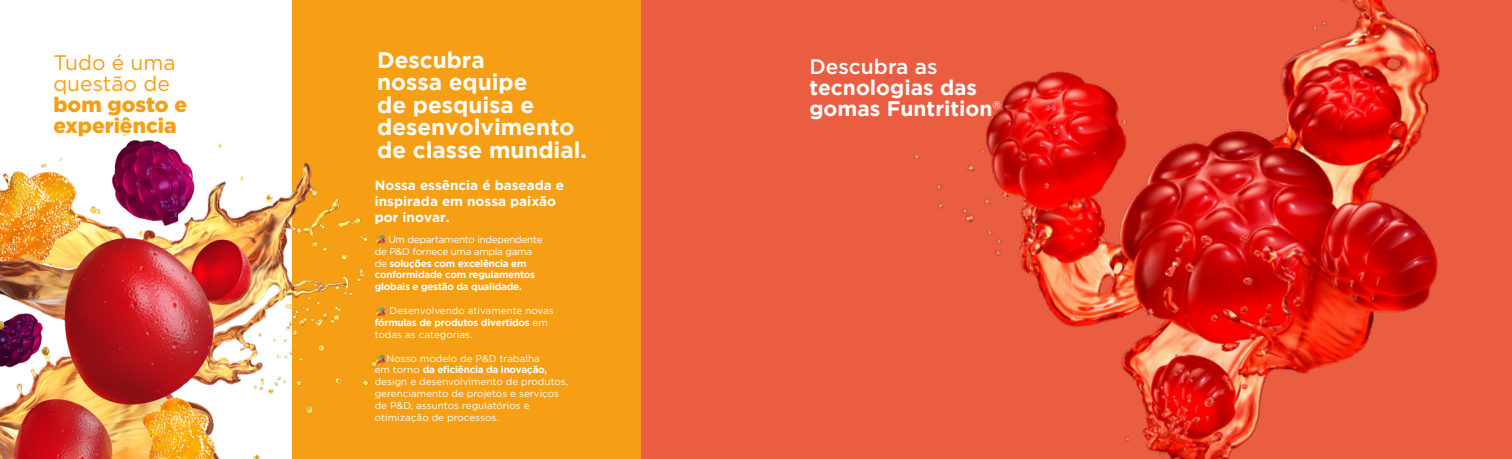
<style>
.page{position:relative;width:1512px;height:459px;background:#fff}
.page>*{position:absolute;margin:0;border:0;box-sizing:border-box;transform-origin:0 0}
.t1{font:700 22.5px/22.5px "Gotham";color:#fff}
.t2{font:700 21px/21px "Gotham";color:#fff}
.t3{font:900 21px/21px "Gotham";color:#f69f14}
.t4{font:21px/21px "Gotham";color:#f69f14}
.t5{font:500 21px "Gotham";color:#fff}
.t6{font:700 13.5px/16.2px "Gotham";color:#fff}
.t7{font:9.9px/11.9px "Gotham";color:#fff}
.t8{font:700 9.9px/11.9px "Gotham";letter-spacing:-.025em;color:#fff}
.s1{font-weight:400}
.s2{font-weight:700}
</style>
<div class="page">
<div style="left:293px;top:0;width:541px;height:459px;background:#f69f14"></div>
<svg style="left:378px;top:235px;width:7px;height:9px"></svg>
<svg style="left:378px;top:307px;width:7px;height:9px"></svg>
<svg style="left:378px;top:355px;width:7px;height:9px"></svg>
<div style="left:641px;top:0;width:871px;height:459px;background:#eb5d40"></div>
<img style="left:914px;top:0;width:526px;height:459px">
<img style="left:0;top:109px;width:378px;height:350px">
<h2 class="t4" style="left:53px;top:52px;width:124px">Tudo é uma questão de</h2>
<h2 class="t3" style="left:53px;top:93px;width:135px">bom gosto e experiência</h2>
<h1 class="t1" style="left:377px;top:48px;width:211px">Descubra<br>nossa equipe<br>de pesquisa e desenvolvimento de classe mundial.</h1>
<h3 class="t6" style="left:375px;top:177px;width:191px">Nossa essência é baseada e inspirada em nossa paixão por inovar.</h3>
<p class="t8" style="left:375px;top:233px;width:169px;text-indent:14px"><span class="s1">Um departamento independente de P&amp;D fornece uma ampla gama de</span> soluções com excelência em conformidade com regulamentos globais e gestão da qualidade.</p>
<p class="t7" style="left:375px;top:304px;width:181px;text-indent:15px">Desenvolvendo ativamente novas <span class="s2">fórmulas de produtos divertidos</span> em todas as categorias.</p>
<p class="t7" style="left:375px;top:352px;width:195px;text-indent:12px">Nosso modelo de P&amp;D trabalha<br>em torno <span class="s2">da eficiência da inovação, </span>design e desenvolvimento de produtos, gerenciamento de projetos e serviços de P&amp;D, assuntos regulatórios e otimização de processos.</p>
<h2 class="t5" style="left:809px;top:52px;width:130px">Descubra as</h2>
<h2 class="t2" style="left:809px;top:76px;width:193px">tecnologias das gomas Funtrition<span class="s1">®</span></h2>
</div>
